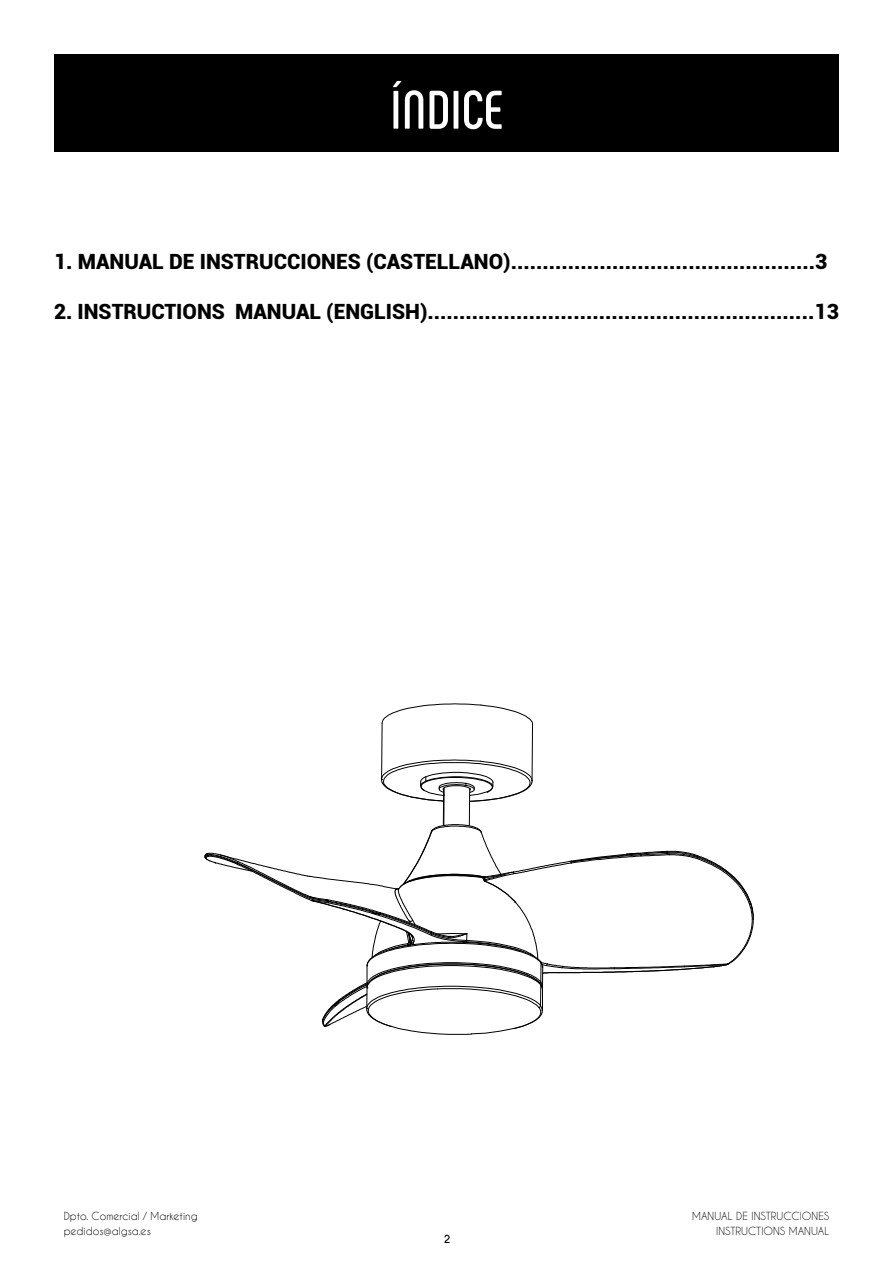
<style>
.page{position:relative;width:893px;height:1263px;background:#fff}
.page>*{position:absolute;margin:0;border:0;box-sizing:border-box;transform-origin:0 0}
.t1{font:700 54px "Phenomena";color:#fff}
.t2{font:900 21px "Roboto";color:#000}
.t3{font:10.5px/15px "Caviar Dreams";color:#000}
.t4{font:700 10.5px "Caviar Dreams";color:#000}
</style>
<div class="page">
<div style="left:54px;top:54px;width:785px;height:98px;background:#000"></div>
<svg style="left:204px;top:703px;width:550px;height:332px"></svg>
<h1 class="t1" style="left:390px;top:77px;width:115px">ÍNDICE</h1>
<p class="t2" style="left:54px;top:246px;width:775px">1. MANUAL DE INSTRUCCIONES (CASTELLANO)................................................3</p>
<p class="t2" style="left:54px;top:297px;width:786px">2. INSTRUCTIONS MANUAL (ENGLISH).............................................................13</p>
<p class="t3" style="left:64px;top:1209px;width:135px">Dpto. Comercial / Marketing pedidos@algsa.es</p>
<p class="t3" style="left:692px;top:1209px;width:138px;text-align:right">MANUAL DE INSTRUCCIONES<br>INSTRUCTIONS MANUAL</p>
<p class="t4" style="left:444px;top:1232px;width:8px">2</p>
</div>
